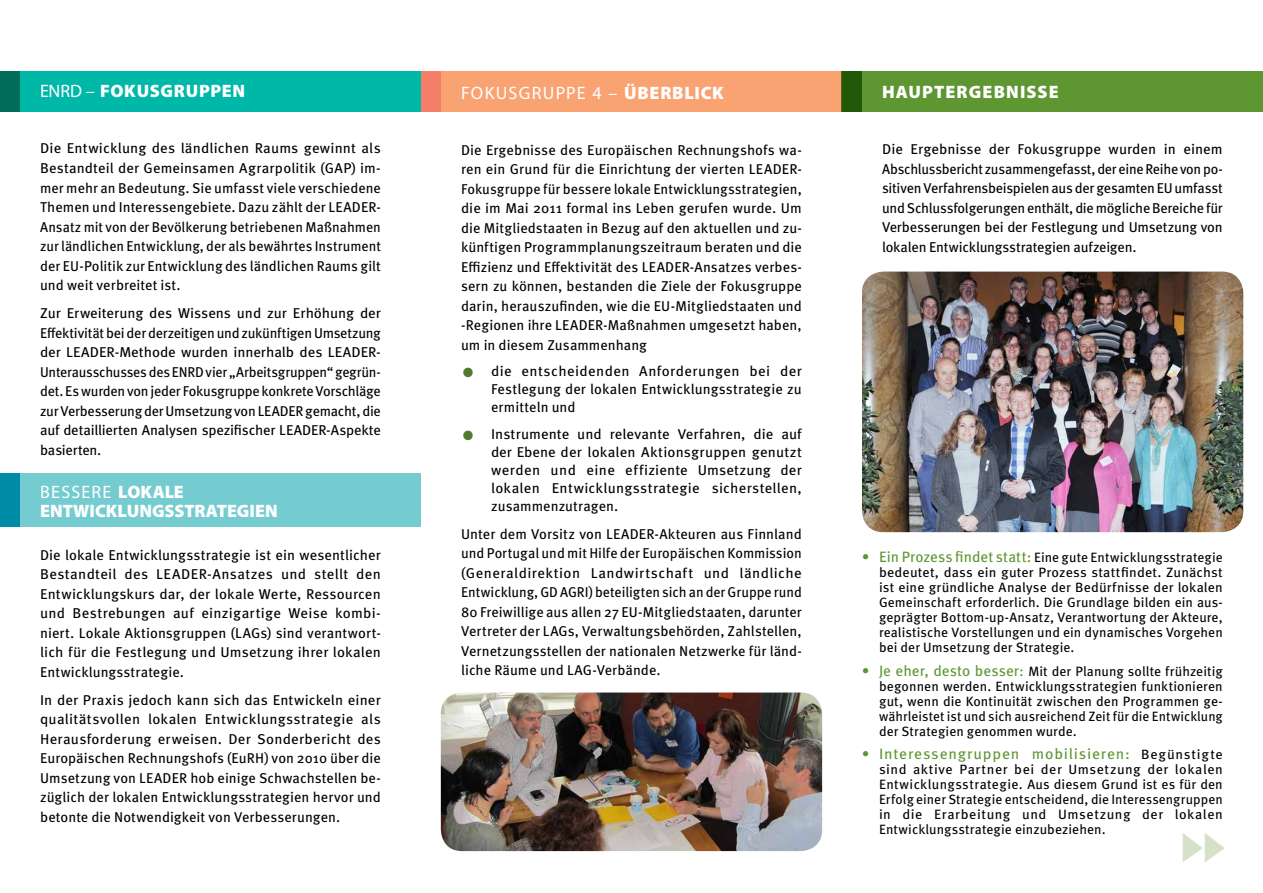
<style>
.page{position:relative;width:1263px;height:893px;background:#fff}
.page>*{position:absolute;margin:0;border:0;box-sizing:border-box;transform-origin:0 0}
.t1{font:900 18px/19.5px "Myriad Pro";color:#fff}
.t2{font:18px "Myriad Pro";letter-spacing:.07em;color:#fff}
.t3{font:900 18px "Myriad Pro";letter-spacing:.03em;color:#fff}
.t4{font:900 18px "Myriad Pro";letter-spacing:.06em;color:#fff}
.t5{font:15px "Meta Pro";letter-spacing:.05em;color:#5e9732}
.t6{font:14.25px/19.5px "Meta Pro";letter-spacing:.005em;color:#000;text-align:justify}
.t7{font:13.5px/15px "Meta Pro";letter-spacing:.005em;color:#000;text-align:justify}
.s1{font-weight:400}
.s2{font-weight:900}
.s3{font-size:27px;color:#507a30}
.s4{font-size:15px;color:#5e9732}
.s5{font-size:13.5px;color:#000}
</style>
<div class="page">
<div style="left:0;top:71px;width:421px;height:40px;background:#00b8a8"></div>
<div style="left:0;top:71px;width:20px;height:40px;background:#006d5a"></div>
<div style="left:0;top:474px;width:421px;height:53px;background:#75ccd0"></div>
<div style="left:421px;top:71px;width:421px;height:40px;background:#f9a373"></div>
<div style="left:0;top:474px;width:20px;height:53px;background:#008ca7"></div>
<div style="left:421px;top:71px;width:20px;height:40px;background:#f47e68"></div>
<img style="left:441px;top:692px;width:381px;height:159px">
<img style="left:862px;top:272px;width:381px;height:260px">
<div style="left:842px;top:71px;width:421px;height:40px;background:#5e9732"></div>
<div style="left:842px;top:71px;width:20px;height:40px;background:#225909"></div>
<svg style="left:1183px;top:833px;width:42px;height:29px"></svg>
<p class="t3" style="left:40px;top:81px;width:207px"><span class="s1">ENRD –</span> FOKUSGRUPPEN</p>
<p class="t6" style="left:40px;top:139px;width:342px">Die Entwicklung des ländlichen Raums gewinnt als Bestandteil der Gemeinsamen Agrarpolitik (GAP) im&shy;mer mehr an Bedeutung. Sie umfasst viele verschiedene Themen und Interessengebiete. Dazu zählt der LEADER-Ansatz mit von der Bevölkerung betriebenen Maßnahmen zur ländlichen Entwicklung, der als bewährtes Instrument der EU-Politik zur Entwicklung des ländlichen Raums gilt und weit verbreitet ist.</p>
<p class="t6" style="left:40px;top:303px;width:342px">Zur Erweiterung des Wissens und zur Erhöhung der EffektivitätbeiderderzeitigenundzukünftigenUmsetzung der LEADER-Methode wurden innerhalb des LEADER-Unterausschussesdes ENRDvier „Arbeitsgruppen“gegrün&shy;det. Eswurdenvonjeder Fokusgruppe konkreteVorschläge zurVerbesserungderUmsetzungvonLEADERgemacht,die auf detaillierten Analysen spezifischer LEADER-Aspekte basierten.</p>
<p class="t1" style="left:40px;top:482px;width:239px"><span class="s1">BESSERE</span> LOKALE<br>ENTWICKLUNGSSTRATEGIEN</p>
<p class="t6" style="left:40px;top:545px;width:342px">Die lokale Entwicklungsstrategie ist ein wesentlicher Bestandteil des LEADER-Ansatzes und stellt den Entwicklungskurs dar, der lokale Werte, Ressourcen und Bestrebungen auf einzigartige Weise kombi&shy;niert. Lokale Aktionsgruppen (LAGs) sind verantwort&shy;lich für die Festlegung und Umsetzung ihrer lokalen Entwicklungsstrategie.</p>
<p class="t6" style="left:40px;top:690px;width:342px">In der Praxis jedoch kann sich das Entwickeln einer qualitätsvollen lokalen Entwicklungsstrategie als Herausforderung erweisen. Der Sonderbericht des Europäischen Rechnungshofs (EuRH) von 2010 über die Umsetzung von LEADER hob einige Schwachstellen be&shy;züglich der lokalen Entwicklungsstrategien hervor und betonte die Notwendigkeit von Verbesserungen.</p>
<p class="t2" style="left:461px;top:83px;width:264px">FOKUSGRUPPE 4 – <span class="s2">ÜBERBLICK</span></p>
<p class="t6" style="left:461px;top:140px;width:342px">Die Ergebnisse des Europäischen Rechnungshofs wa&shy;ren ein Grund für die Einrichtung der vierten LEADER-Fokusgruppe für bessere lokale Entwicklungsstrategien, die im Mai 2011 formal ins Leben gerufen wurde. Um die Mitgliedstaaten in Bezug auf den aktuellen und zu&shy;künftigen Programmplanungszeitraum beraten und die Effizienz und Effektivität des LEADER-Ansatzes verbes&shy;sern zu können, bestanden die Ziele der Fokusgruppe darin, herauszufinden, wie die EU-Mitgliedstaaten und -Regionen ihre LEADER-Maßnahmen umgesetzt haben, um in diesem Zusammenhang</p>
<p class="t6" style="left:491px;top:362px;width:312px;line-height:18px;text-indent:-30px"><span class="s3">•</span> die entscheidenden Anforderungen bei der Festlegung der lokalen Entwicklungsstrategie zu ermitteln und</p>
<p class="t6" style="left:491px;top:425px;width:312px;line-height:18px;text-indent:-30px"><span class="s3">•</span> Instrumente und relevante Verfahren, die auf der Ebene der lokalen Aktionsgruppen -genutzt werden und eine effiziente Umsetzung der lokalen Entwicklungsstrategie sicherstellen, zusammenzutragen.</p>
<p class="t6" style="left:461px;top:524px;width:342px">Unter dem Vorsitz von LEADER-Akteuren aus Finnland und Portugal und mit Hilfe der Europäischen Kommission (Generaldirektion Landwirtschaft und ländliche Entwicklung,GDAGRI) beteiligten sich an derGruppe rund 80 Freiwillige aus allen 27 EU-Mitgliedstaaten, darunter Vertreter der LAGs, Verwaltungsbehörden, Zahlstellen, Vernetzungsstellen der nationalen Netzwerke für länd&shy;liche Räume und LAG-Verbände.</p>
<p class="t4" style="left:882px;top:82px;width:178px">HAUPTERGEBNISSE</p>
<p class="t6" style="left:882px;top:140px;width:342px">Die Ergebnisse der Fokusgruppe wurden in einem Abschlussbericht zusammengefasst,der eineReihe vonpo&shy;sitivenVerfahrensbeispielenausdergesamtenEUumfasst undSchlussfolgerungenenthält,die möglicheBereiche für Verbesserungen bei der Festlegung und Umsetzung von lokalen Entwicklungsstrategien aufzeigen.</p>
<p class="t7" style="left:879px;top:550px;width:345px;text-indent:-17px"><span class="s4">• Ein Prozess findet statt:</span> Eine gute Entwicklungsstrategie bedeutet, dass ein guter Prozess stattfindet. Zunächst ist eine gründliche Analyse der Bedürfnisse der lokalen Gemeinschaft erforderlich. Die Grundlage bilden ein aus&shy;geprägter Bottom-up-Ansatz, Verantwortung der Akteure, realistische Vorstellungen und ein dynamisches Vorgehen bei der Umsetzung der Strategie.</p>
<p class="t7" style="left:879px;top:663px;width:345px;text-indent:-17px"><span class="s4">• Je eher, desto besser:</span> Mit der Planung sollte frühzeitig begonnen werden. Entwicklungsstrategien funktionieren gut, wenn die Kontinuität zwischen den Programmen ge&shy;währleistet ist und sich ausreichend Zeit für die Entwicklung der Strategien genommen wurde.</p>
<p class="t5" style="left:862px;top:744px;width:362px">• Interessengruppen mobilisieren: <span class="s5">Begünstigte</span></p>
<p class="t7" style="left:879px;top:762px;width:345px">sind aktive Partner bei der Umsetzung der lokalen Entwicklungsstrategie. Aus diesem Grund ist es für den Erfolg einer Strategie entscheidend, die Interessengruppen in die Erarbeitung und Umsetzung der lokalen Entwicklungsstrategie einzubeziehen.</p>
</div>
